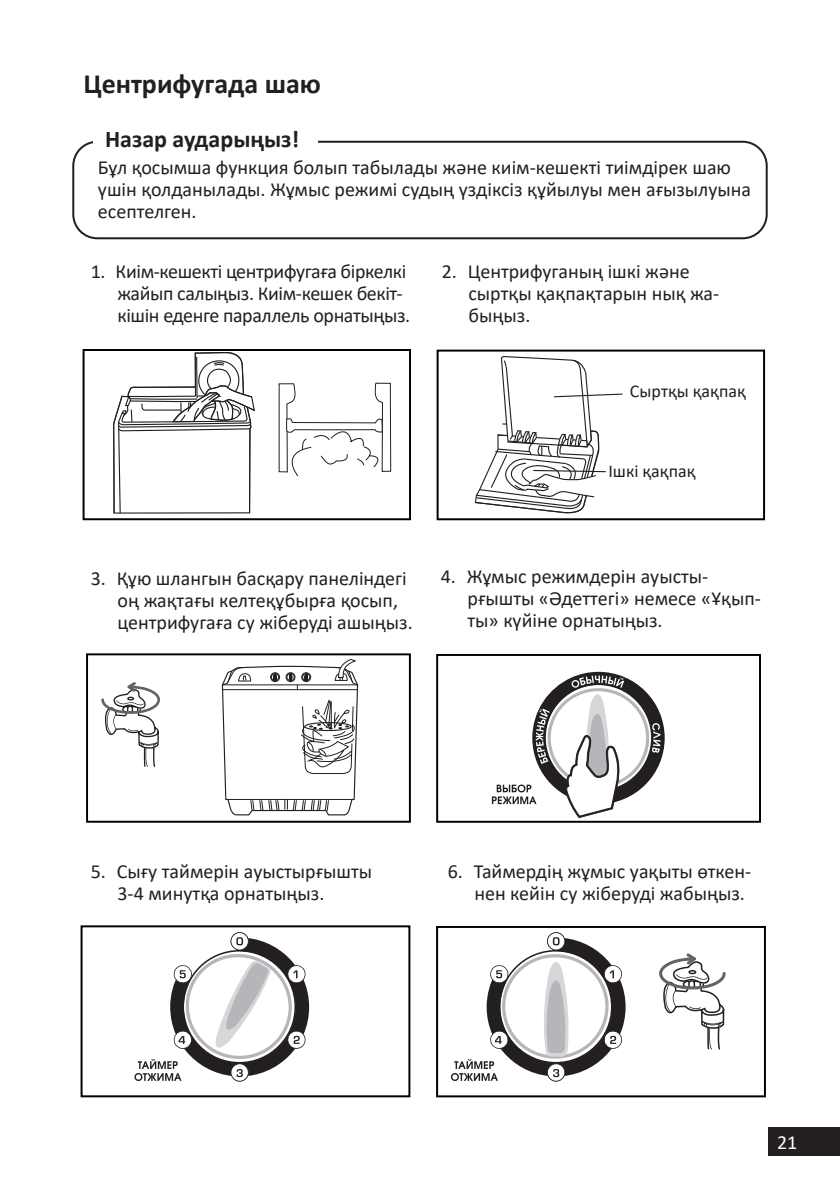
<style>
.page{position:relative;width:840px;height:1191px;background:#fff}
.page>*{position:absolute;margin:0;border:0;box-sizing:border-box;transform-origin:0 0}
.Заголовок_14{font:700 28px "Calibri";color:#231f20}
.Заголовок_12{font:700 24px "Calibri";color:#231f20}
.t1{font:20px/22px "Calibri";color:#231f20}
.t2{font:20px/22px "Calibri";letter-spacing:-.02em;color:#231f20}
.t3{font:20px "Calibri";color:#fff}
.t4{font:18px "Calibri";color:#231f20}
</style>
<div class="page">
<div style="left:767px;top:1126px;width:72px;height:29px;background:#231f20"></div>
<div style="left:72px;top:141px;width:695px;height:98px;border:2px solid #231f20;border-radius:24px"></div>
<img style="left:94px;top:141px;width:223px;height:3px">
<div style="left:82px;top:349px;width:329px;height:171px;border:2px solid #000002"></div>
<div style="left:436px;top:349px;width:328px;height:171px;border:2px solid #000002"></div>
<svg style="left:112px;top:351px;width:143px;height:163px"></svg>
<svg style="left:278px;top:382px;width:113px;height:94px"></svg>
<svg style="left:474px;top:349px;width:149px;height:165px"></svg>
<div style="left:86px;top:653px;width:324px;height:169px;border:2px solid #000002"></div>
<div style="left:436px;top:654px;width:324px;height:168px;border:2px solid #000002"></div>
<svg style="left:221px;top:659px;width:138px;height:157px"></svg>
<svg style="left:101px;top:682px;width:59px;height:85px"></svg>
<svg style="left:491px;top:672px;width:173px;height:146px"></svg>
<div style="left:80px;top:925px;width:330px;height:172px;border:2px solid #000002"></div>
<div style="left:436px;top:926px;width:329px;height:171px;border:2px solid #000002"></div>
<svg style="left:659px;top:953px;width:66px;height:96px"></svg>
<svg style="left:134px;top:932px;width:175px;height:149px"></svg>
<svg style="left:450px;top:932px;width:175px;height:149px"></svg>
<p class="Заголовок_14" style="left:83px;top:64px;width:239px">Центрифугада шаю</p>
<p class="Заголовок_12" style="left:105px;top:122px;width:196px">Назар аударыңыз!</p>
<p class="t1" style="left:98px;top:156px;width:654px">Бұл қосымша функция болып табылады және киім-кешекті тиімдірек шаю үшін қолданылады. Жұмыс режимі судың үздіксіз құйылуы мен ағызылуына есептелген.</p>
<p class="t2" style="left:117px;top:260px;width:294px;text-indent:-27px">1. Киім-кешекті центрифугаға біркелкі жайып салыңыз. Киім-кешек бекіт&shy;кішін еденге параллель орнатыңыз.</p>
<p class="t1" style="left:468px;top:260px;width:252px;text-indent:-27px">2. Центрифуганың ішкі және сыртқы қақпақтарын нық жа&shy;быңыз.</p>
<p class="t4" style="left:629px;top:379px;width:117px">Сыртқы қақпақ</p>
<p class="t4" style="left:608px;top:458px;width:89px">Ішкі қақпақ</p>
<p class="t1" style="left:117px;top:566px;width:296px;text-indent:-27px">3. Құю шлангын басқару панеліндегі оң жақтағы келтеқұбырға қосып, центрифугаға су жіберуді ашыңыз.</p>
<p class="t1" style="left:467px;top:565px;width:295px;text-indent:-27px">4. Жұмыс режимдерін ауысты&shy;рғышты «Әдеттегі» немесе «Ұқып&shy;ты» күйіне орнатыңыз.</p>
<p class="t1" style="left:117px;top:860px;width:256px;text-indent:-27px">5. Сығу таймерін ауыстырғышты<br>3-4 минутқа орнатыңыз.</p>
<p class="t1" style="left:474px;top:860px;width:278px;text-indent:-27px">6. Таймердің жұмыс уақыты өткен&shy;нен кейін су жіберуді жабыңыз.</p>
<p class="t3" style="left:776px;top:1128px;width:22px">21</p>
</div>
